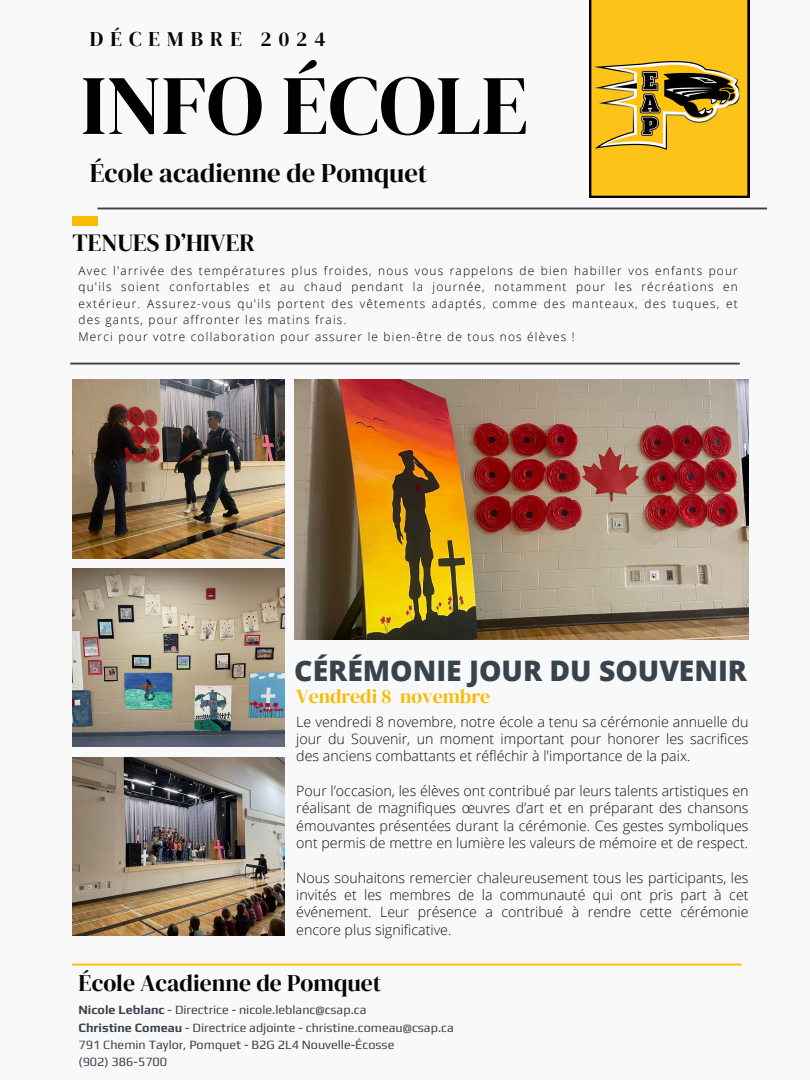
<style>
.page{position:relative;width:810px;height:1080px;background:#f9f9f9}
.page>*{position:absolute;margin:0;border:0;box-sizing:border-box;transform-origin:0 0}
.t1{font:84.38px "DM Serif Display";color:#000}
.t2{font:800 28.31px "Open Sans";color:#39434c}
.t3{font:26.69px "DM Serif Display";color:#070604}
.t4{font:24.44px "DM Serif Display";color:#070604}
.t5{font:23.69px "DM Serif Display";color:#070604}
.t6{font:20.75px "DM Serif Display";letter-spacing:.34em;color:#070604}
.t7{font:19.75px "DM Serif Display";color:#fabb02}
.t8{font:300 14.25px/17.4px "Open Sans";color:#100f0d;text-align:justify}
.t9{font:12.56px "Play";color:#39434c}
.t10{font:300 11.88px/16.4px "Open Sans";letter-spacing:.1em;color:#000;text-align:justify}
.s1{font-weight:700}
</style>
<div class="page">
<hr style="left:97px;top:208px;width:670px;height:1px;background:#39434c">
<div style="left:72px;top:216px;width:25px;height:10px;background:#fabb02"></div>
<hr style="left:70px;top:363px;width:670px;height:2px;background:#39434c">
<hr style="left:72px;top:964px;width:670px;height:2px;background:#fabb02">
<img style="left:294px;top:380px;width:455px;height:260px">
<img style="left:72px;top:380px;width:213px;height:178px">
<img style="left:72px;top:757px;width:213px;height:178px">
<img style="left:72px;top:569px;width:213px;height:178px">
<div style="left:590px;top:0;width:159px;height:198px;background:#fdc319"></div>
<img style="left:594px;top:61px;width:145px;height:88px">
<h3 class="t6" style="left:90px;top:24px;width:237px">DÉCEMBRE 2024</h3>
<h1 class="t1" style="left:81px;top:46px;width:449px">INFO ÉCOLE</h1>
<p class="t3" style="left:90px;top:155px;width:339px">École acadienne de Pomquet</p>
<p class="t4" style="left:73px;top:225px;width:184px">TENUES D’HIVER</p>
<h2 class="t10" style="left:79px;top:262px;width:661px">Avec l'arrivée des températures plus froides, nous vous rappelons de bien habiller vos enfants pour qu'ils soient confortables et au chaud pendant la journée, notamment pour les récréations en extérieur. Assurez-vous qu'ils portent des vêtements adaptés, comme des manteaux, des tuques, et des gants, pour affronter les matins frais.</h2>
<p class="t10" style="left:79px;top:328px;width:498px">Merci pour votre collaboration pour assurer le bien-être de tous nos élèves !</p>
<p class="t2" style="left:294px;top:651px;width:454px">CÉRÉMONIE JOUR DU SOUVENIR</p>
<p class="t8" style="left:296px;top:712px;width:454px">Le vendredi 8 novembre, notre école a tenu sa cérémonie annuelle du jour du Souvenir, un moment important pour honorer les sacrifices des anciens combattants et réfléchir à l'importance de la paix.</p>
<p class="t8" style="left:296px;top:782px;width:454px">Pour l’occasion, les élèves ont contribué par leurs talents artistiques en réalisant de magnifiques œuvres d’art et en préparant des chansons émouvantes présentées durant la cérémonie. Ces gestes symboliques ont permis de mettre en lumière les valeurs de mémoire et de respect.</p>
<p class="t8" style="left:296px;top:868px;width:454px">Nous souhaitons remercier chaleureusement tous les participants, les invités et les membres de la communauté qui ont pris part à cet événement. Leur présence a contribué à rendre cette cérémonie encore plus significative.</p>
<p class="t7" style="left:296px;top:682px;width:195px">Vendredi 8 novembre</p>
<h6 class="t5" style="left:79px;top:966px;width:304px">École Acadienne de Pomquet</h6>
<h4 class="t9" style="left:79px;top:1002px;width:289px"><span class="s1">Nicole Leblanc</span> - Directrice - nicole.leblanc@csap.ca</h4>
<p class="t9" style="left:79px;top:1020px;width:377px"><span class="s1">Christine Comeau</span> - Directrice adjointe - christine.comeau@csap.ca</p>
<p class="t9" style="left:79px;top:1037px;width:317px">791 Chemin Taylor, Pomquet - B2G 2L4 Nouvelle-Écosse</p>
<p class="t9" style="left:79px;top:1054px;width:90px">(902) 386-5700</p>
</div>
